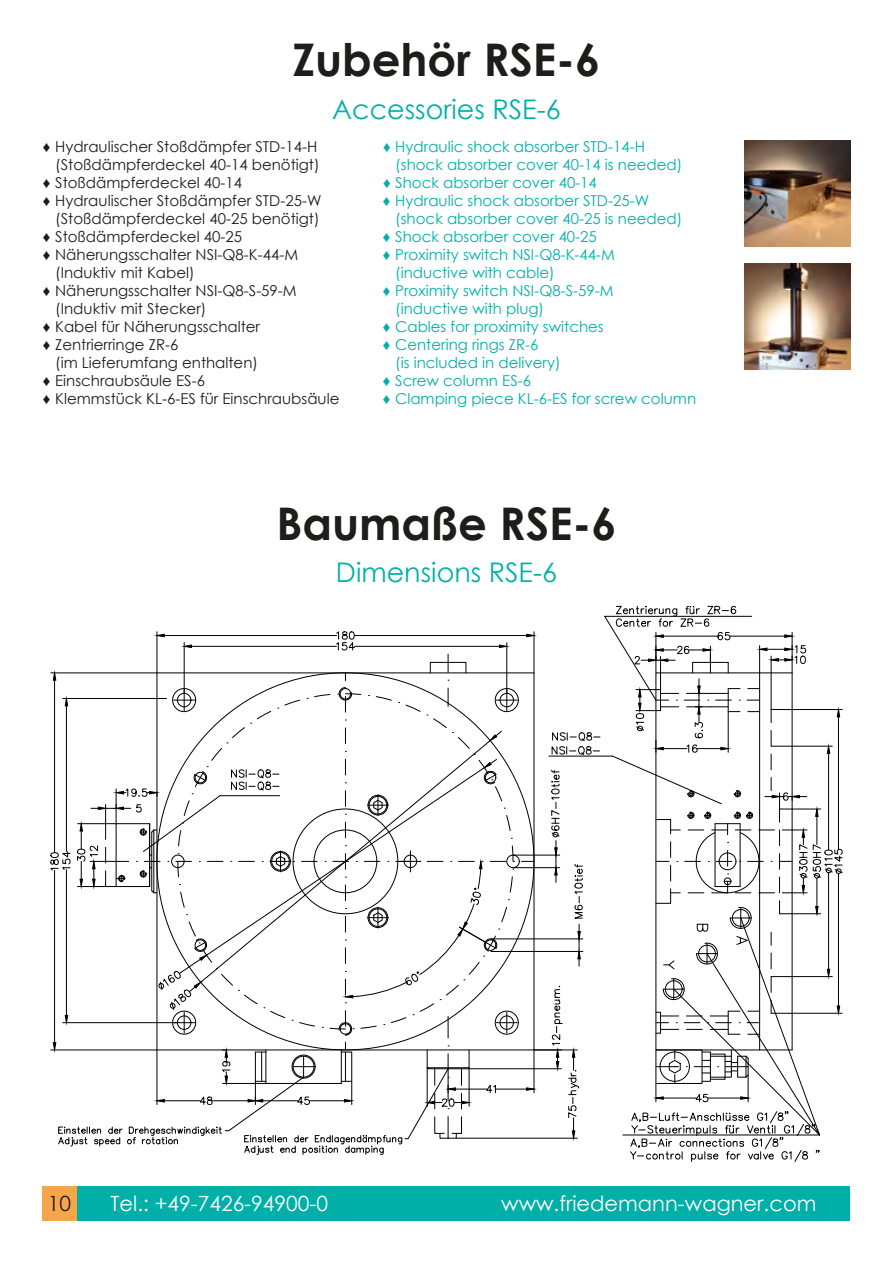
<style>
.page{position:relative;width:893px;height:1263px;background:#fff}
.page>*{position:absolute;margin:0;border:0;box-sizing:border-box;transform-origin:0 0}
.t1{font:700 45px "Century Gothic";color:#1d1d1b}
.t2{font:27px "Century Gothic";color:#00b0a8}
.t3{font:21px "Century Gothic";color:#fff}
.t4{font:21px "Century Gothic";color:#1d1d1b}
.t5{font:15px "Century Gothic";color:#1d1d1b}
.t6{font:15px "Century Gothic";color:#00b0a8}
</style>
<div class="page">
<svg style="left:50px;top:606px;width:793px;height:556px"></svg>
<hr style="left:549px;top:756px;width:63px;height:1px;background:#000">
<hr style="left:220px;top:795px;width:60px;height:1px;background:#000">
<img style="left:744px;top:140px;width:106px;height:107px">
<img style="left:744px;top:264px;width:106px;height:106px">
<div style="left:43px;top:1186px;width:807px;height:34px;background:#00b0a8"></div>
<div style="left:43px;top:1186px;width:34px;height:34px;background:#f6a54a"></div>
<h1 class="t1" style="left:293px;top:26px;width:309px">Zubehör RSE-6</h1>
<h2 class="t2" style="left:332px;top:90px;width:230px">Accessories RSE-6</h2>
<p class="t5" style="left:43px;top:136px;width:276px">♦ Hydraulischer Stoßdämpfer STD-14-H</p>
<p class="t5" style="left:55px;top:154px;width:266px">(Stoßdämpferdeckel 40-14 benötigt)</p>
<p class="t5" style="left:43px;top:172px;width:201px">♦ Stoßdämpferdeckel 40-14</p>
<p class="t5" style="left:43px;top:190px;width:280px">♦ Hydraulischer Stoßdämpfer STD-25-W</p>
<p class="t5" style="left:55px;top:208px;width:266px">(Stoßdämpferdeckel 40-25 benötigt)</p>
<p class="t5" style="left:43px;top:226px;width:201px">♦ Stoßdämpferdeckel 40-25</p>
<p class="t5" style="left:43px;top:244px;width:257px">♦ Näherungsschalter NSI-Q8-K-44-M</p>
<p class="t5" style="left:55px;top:262px;width:141px">(Induktiv mit Kabel)</p>
<p class="t5" style="left:43px;top:280px;width:255px">♦ Näherungsschalter NSI-Q8-S-59-M</p>
<p class="t5" style="left:55px;top:298px;width:153px">(Induktiv mit Stecker)</p>
<p class="t5" style="left:43px;top:316px;width:219px">♦ Kabel für Näherungsschalter</p>
<p class="t5" style="left:43px;top:334px;width:137px">♦ Zentrierringe ZR-6</p>
<p class="t5" style="left:55px;top:352px;width:204px">(im Lieferumfang enthalten)</p>
<p class="t5" style="left:43px;top:370px;width:164px">♦ Einschraubsäule ES-6</p>
<p class="t5" style="left:43px;top:388px;width:298px">♦ Klemmstück KL-6-ES für Einschraubsäule</p>
<p class="t6" style="left:383px;top:136px;width:263px">♦ Hydraulic shock absorber STD-14-H</p>
<p class="t6" style="left:395px;top:154px;width:289px">(shock absorber cover 40-14 is needed)</p>
<p class="t6" style="left:383px;top:172px;width:215px">♦ Shock absorber cover 40-14</p>
<p class="t6" style="left:383px;top:190px;width:268px">♦ Hydraulic shock absorber STD-25-W</p>
<p class="t6" style="left:395px;top:208px;width:289px">(shock absorber cover 40-25 is needed)</p>
<p class="t6" style="left:383px;top:226px;width:215px">♦ Shock absorber cover 40-25</p>
<p class="t6" style="left:383px;top:244px;width:233px">♦ Proximity switch NSI-Q8-K-44-M</p>
<p class="t6" style="left:395px;top:262px;width:161px">(inductive with cable)</p>
<p class="t6" style="left:383px;top:280px;width:232px">♦ Proximity switch NSI-Q8-S-59-M</p>
<p class="t6" style="left:395px;top:298px;width:150px">(inductive with plug)</p>
<p class="t6" style="left:383px;top:316px;width:222px">♦ Cables for proximity switches</p>
<p class="t6" style="left:383px;top:334px;width:157px">♦ Centering rings ZR-6</p>
<p class="t6" style="left:395px;top:352px;width:167px">(is included in delivery)</p>
<p class="t6" style="left:383px;top:370px;width:150px">♦ Screw column ES-6</p>
<p class="t6" style="left:383px;top:388px;width:315px">♦ Clamping piece KL-6-ES for screw column</p>
<h1 class="t1" style="left:276px;top:489px;width:342px">Baumaße RSE-6</h1>
<h2 class="t2" style="left:336px;top:553px;width:223px">Dimensions RSE-6</h2>
<h3 class="t4" style="left:48px;top:1189px;width:25px">10</h3>
<h3 class="t3" style="left:111px;top:1189px;width:219px">Tel.: +49-7426-94900-0</h3>
<h3 class="t3" style="left:501px;top:1189px;width:317px">www.friedemann-wagner.com</h3>
<h3 class="t4" style="left:54px;top:1189px;width:13px">2</h3>
</div>
